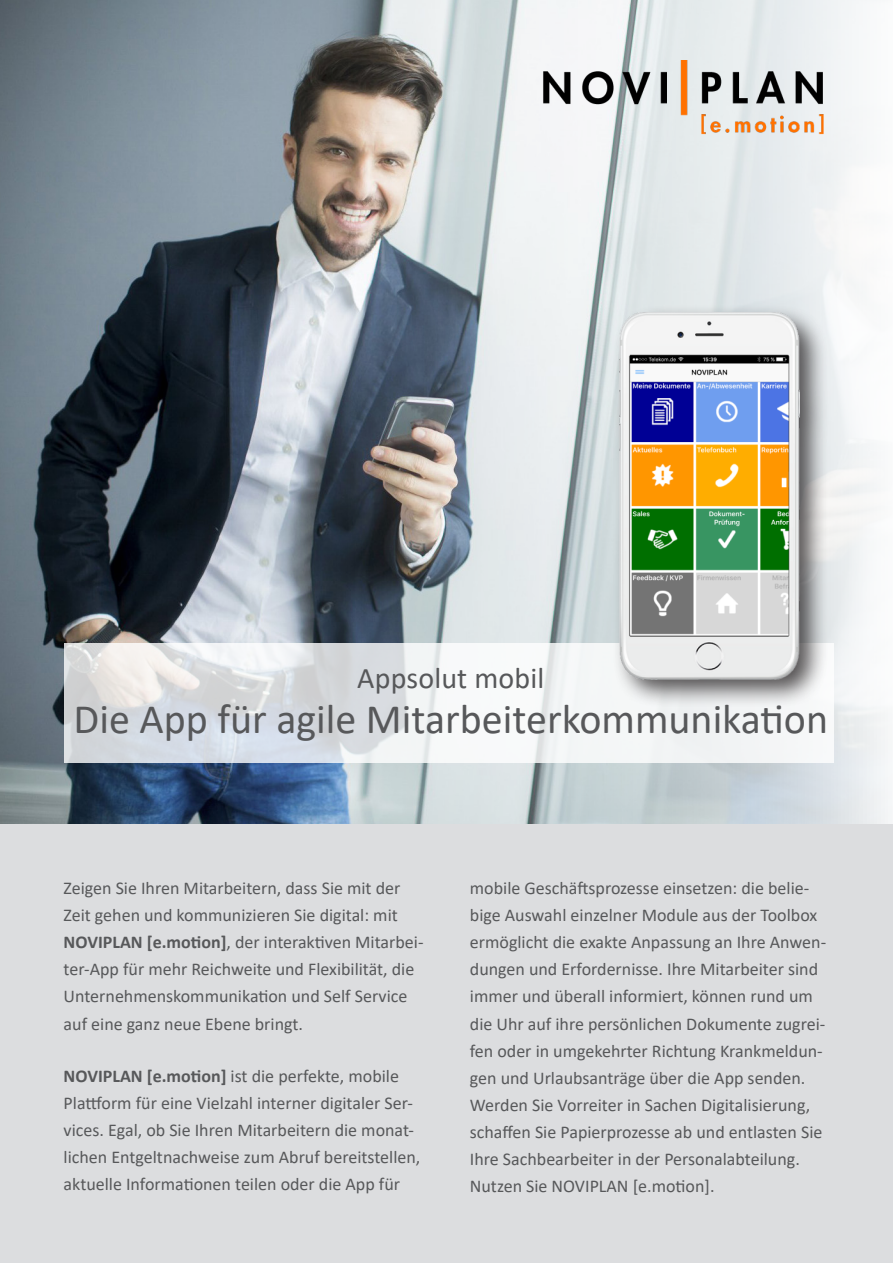
<style>
.page{position:relative;width:893px;height:1263px;background:#fff}
.page>*{position:absolute;margin:0;border:0;box-sizing:border-box;transform-origin:0 0}
.Absatzformat_1{font:42px "Calibri";color:#57585a}
.Absatzformat_1-2{font:30px "Calibri";letter-spacing:.005em;color:#57585a}
.t1{font:18px/27px "Calibri";color:#57585a}
.s1{font-weight:700}
</style>
<div class="page">
<img style="left:0;top:0;width:893px;height:825px">
<img style="left:542px;top:61px;width:292px;height:76px">
<div style="left:0;top:825px;width:893px;height:438px;background:#dcdddf"></div>
<svg style="left:64px;top:643px;width:770px;height:119px;fill:#f0f2f2"></svg>
<div style="left:612px;top:304px;width:217px;height:404px;background:#231f20;opacity:.75"></div>
<img style="left:620px;top:313px;width:180px;height:366px">
<p class="Absatzformat_1-2" style="left:357px;top:658px;width:188px">Appsolut mobil</p>
<p class="Absatzformat_1" style="left:74px;top:690px;width:756px">Die App für agile Mitarbeiterkommunikation</p>
<p class="t1" style="left:64px;top:874px;width:361px">Zeigen Sie Ihren Mitarbeitern, dass Sie mit der Zeit gehen und kommunizieren Sie digital: mit <span class="s1">NOVIPLAN [e.motion]</span>, der interaktiven Mitarbei&shy;ter-App für mehr Reichweite und Flexibilität, die Unternehmenskommunikation und Self Service auf eine ganz neue Ebene bringt.</p>
<p class="t1" style="left:64px;top:1062px;width:358px"><span class="s1">NOVIPLAN [e.motion]</span> ist die perfekte, mobile Plattform für eine Vielzahl interner digitaler Ser&shy;vices. Egal, ob Sie Ihren Mitarbeitern die monat&shy;lichen Entgeltnachweise zum Abruf bereitstellen, aktuelle Informationen teilen oder die App für</p>
<p class="t1" style="left:470px;top:874px;width:358px">mobile Geschäftsprozesse einsetzen: die belie&shy;bige Auswahl einzelner Module aus der Toolbox ermöglicht die exakte Anpassung an Ihre Anwen&shy;dungen und Erfordernisse. Ihre Mitarbeiter sind immer und überall informiert, können rund um die Uhr auf ihre persönlichen Dokumente zugrei&shy;fen oder in umgekehrter Richtung Krankmeldun&shy;gen und Urlaubsanträge über die App senden.<br>Werden Sie Vorreiter in Sachen Digitalisierung, schaffen Sie Papierprozesse ab und entlasten Sie Ihre Sachbearbeiter in der Personalabteilung.<br>Nutzen Sie NOVIPLAN [e.motion].</p>
</div>
